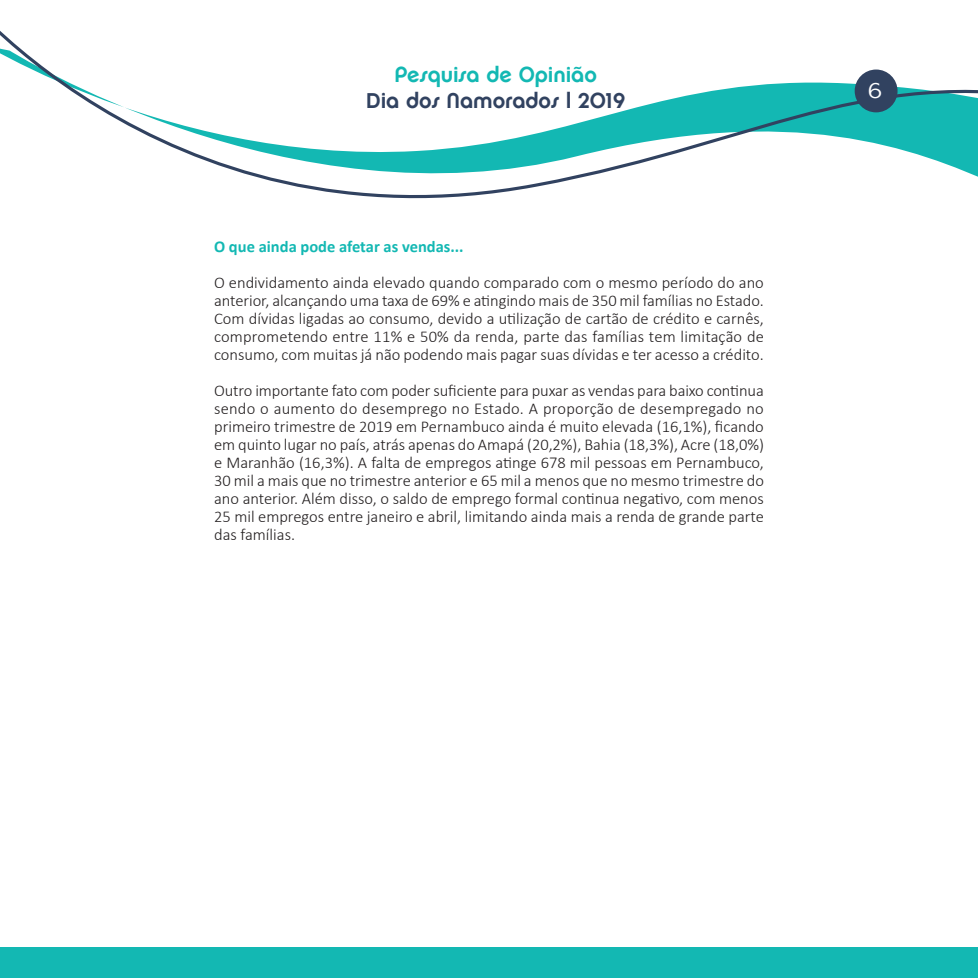
<style>
.page{position:relative;width:978px;height:978px;background:#fff}
.page>*{position:absolute;margin:0;border:0;box-sizing:border-box;transform-origin:0 0}
.t1{font:21.6px "Chalet New York Nineteen Seventy";letter-spacing:-.005em;color:#314260}
.t2{font:21.6px "Chalet New York Nineteen Seventy";letter-spacing:-.005em;color:#13b8b3}
.t3{font:21.6px "Comercio Sans";color:#fff}
.corpoParagrafo{font:300 16.5px/18px "Calibri";color:#231f20;text-align:justify}
.corpoParagrafo-2{font:700 16.5px "Calibri";color:#13b8b3}
</style>
<div class="page">
<div style="left:0;top:947px;width:978px;height:31px;background:#13b8b3"></div>
<svg style="left:0;top:31px;width:978px;height:168px"></svg>
<div style="left:855px;top:70px;width:43px;height:42px;background:#314260;border-radius:50%"></div>
<h1 class="t2" style="left:394px;top:61px;width:204px">Pesquisa de Opinião</h1>
<h1 class="t1" style="left:366px;top:87px;width:261px">Dia dos Namorados | 2019</h1>
<p class="corpoParagrafo-2" style="left:214px;top:235px;width:251px">O que ainda pode afetar as vendas...</p>
<p class="corpoParagrafo" style="left:214px;top:273px;width:551px">O endividamento ainda elevado quando comparado com o mesmo período do ano anterior, alcançando uma taxa de 69% e atingindo mais de 350 mil famílias no Estado.<br>Com dívidas ligadas ao consumo, devido a utilização de cartão de crédito e carnês, comprometendo entre 11% e 50% da renda, parte das famílias tem limitação de consumo, com muitas já não podendo mais pagar suas dívidas e ter acesso a crédito.</p>
<p class="corpoParagrafo" style="left:214px;top:381px;width:551px">Outro importante fato com poder suficiente para puxar as vendas para baixo continua sendo o aumento do desemprego no Estado. A proporção de desempregado no primeiro trimestre de 2019 em Pernambuco ainda é muito elevada (16,1%), ficando em quinto lugar no país, atrás apenas do Amapá (20,2%), Bahia (18,3%), Acre (18,0%) e Maranhão (16,3%). A falta de empregos atinge 678 mil pessoas em Pernambuco, 30 mil a mais que no trimestre anterior e 65 mil a menos que no mesmo trimestre do ano anterior. Além disso, o saldo de emprego formal continua negativo, com menos 25 mil empregos entre janeiro e abril, limitando ainda mais a renda de grande parte das famílias.</p>
<h1 class="t3" style="left:868px;top:79px;width:16px">6</h1>
</div>
